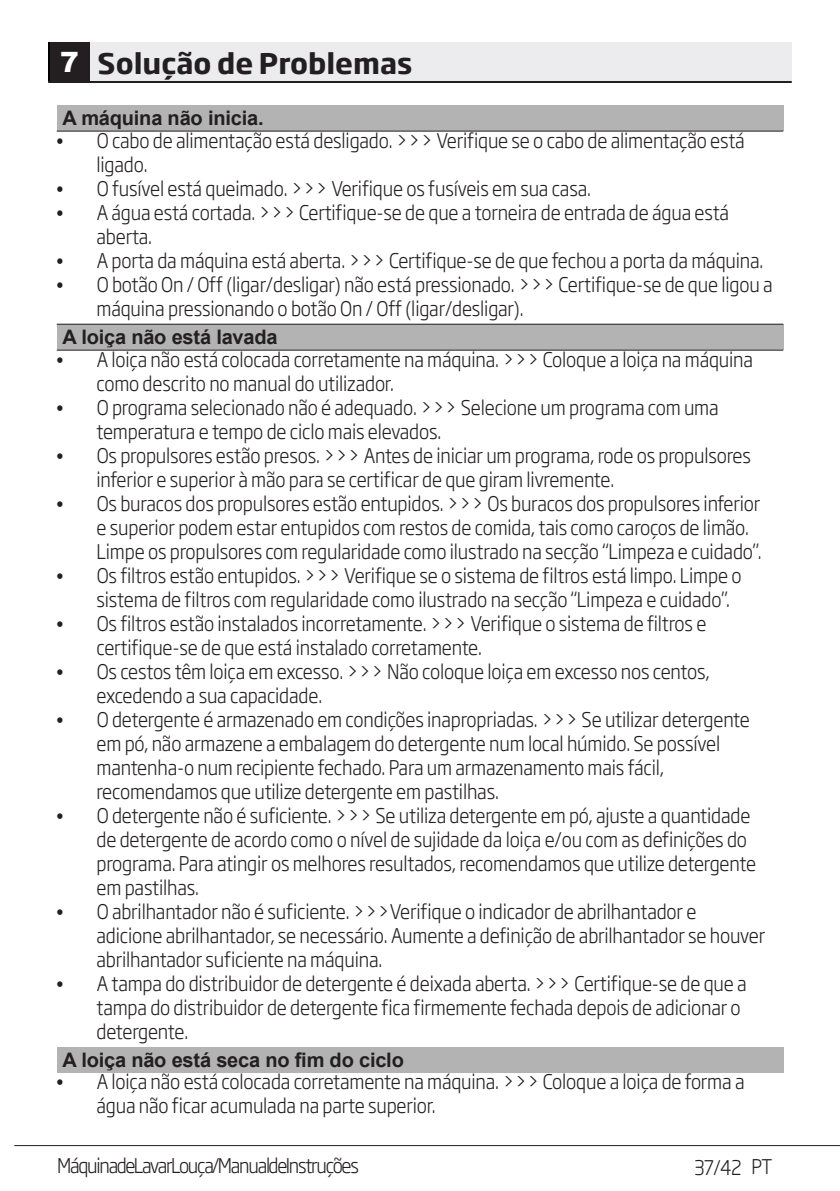
<style>
.page{position:relative;width:840px;height:1191px;background:#fff}
.page>*{position:absolute;margin:0;border:0;box-sizing:border-box;transform-origin:0 0}
.Ana_Baslik{font:700 28px "Soho Gothic Pro";color:#231f20}
.t1{font:900 28px "Arial";color:#fff}
.t2{font:300 20px/24px "Soho Gothic Pro";letter-spacing:-.01em;color:#231f20;scale:.9 1}
.Yazi_alanlari{font:700 20px "Arial";letter-spacing:-.01em;color:#231f20}
.t3{font:300 20px "Soho Gothic Pro";letter-spacing:-.065em;color:#231f20;scale:.9 1}
.s1{font-family:"Arial";font-weight:700}
</style>
<div class="page">
<hr style="left:14px;top:1145px;width:825px;height:1px;background:#231f20">
<div style="left:48px;top:43px;width:40px;height:39px;background:#000"></div>
<div style="left:88px;top:43px;width:703px;height:39px;background:#ececee"></div>
<hr style="left:48px;top:81px;width:743px;height:2px;background:#231f20">
<div style="left:50px;top:43px;width:39px;height:39px;background:#231f20"></div>
<div style="left:57px;top:105px;width:725px;height:26px;background:#b3b3b3"></div>
<hr style="left:57px;top:131px;width:725px;height:1px;background:#231f20">
<div style="left:57px;top:324px;width:725px;height:26px;background:#b3b3b3"></div>
<hr style="left:57px;top:324px;width:725px;height:1px;background:#231f20">
<hr style="left:57px;top:350px;width:725px;height:1px;background:#231f20">
<div style="left:57px;top:1047px;width:725px;height:26px;background:#b3b3b3"></div>
<p class="t1" style="left:60px;top:42px;width:20px">7</p>
<p class="Ana_Baslik" style="left:98px;top:42px;width:316px">Solução de Problemas</p>
<p class="Yazi_alanlari" style="left:62px;top:104px;width:202px">A máquina não inicia.</p>
<p class="t2" style="left:96px;top:127px;width:721px;text-indent:-40px"><span class="s1">•</span> O cabo de alimentação está desligado. &gt;&gt;&gt; Verifique se o cabo de alimentação está ligado.</p>
<p class="t2" style="left:57px;top:175px;width:594px"><span class="s1">•</span> O fusível está queimado. &gt;&gt;&gt; Verifique os fusíveis em sua casa.</p>
<p class="t2" style="left:96px;top:199px;width:704px;text-indent:-40px"><span class="s1">•</span> A água está cortada. &gt;&gt;&gt; Certifique-se de que a torneira de entrada de água está aberta.</p>
<p class="t2" style="left:57px;top:247px;width:786px"><span class="s1">•</span> A porta da máquina está aberta. &gt;&gt;&gt; Certifique-se de que fechou a porta da máquina.</p>
<p class="t2" style="left:96px;top:271px;width:752px;text-indent:-40px"><span class="s1">•</span> O botão On / Off (ligar/desligar) não está pressionado. &gt;&gt;&gt; Certifique-se de que ligou a máquina pressionando o botão On / Off (ligar/desligar).</p>
<p class="Yazi_alanlari" style="left:62px;top:323px;width:216px">A loiça não está lavada</p>
<p class="t2" style="left:96px;top:346px;width:730px;text-indent:-40px"><span class="s1">•</span> A loiça não está colocada corretamente na máquina. &gt;&gt;&gt; Coloque a loiça na máquina como descrito no manual do utilizador.</p>
<p class="t2" style="left:96px;top:394px;width:692px;text-indent:-40px"><span class="s1">•</span> O programa selecionado não é adequado. &gt;&gt;&gt; Selecione um programa com uma temperatura e tempo de ciclo mais elevados.</p>
<p class="t2" style="left:96px;top:442px;width:728px;text-indent:-40px"><span class="s1">•</span> Os propulsores estão presos. &gt;&gt;&gt; Antes de iniciar um programa, rode os propulsores inferior e superior à mão para se certificar de que giram livremente.</p>
<p class="t2" style="left:96px;top:490px;width:740px;text-indent:-40px"><span class="s1">•</span> Os buracos dos propulsores estão entupidos. &gt;&gt;&gt; Os buracos dos propulsores inferior e superior podem estar entupidos com restos de comida, tais como caroços de limão.<br>Limpe os propulsores com regularidade como ilustrado na secção “Limpeza e cuidado”.</p>
<p class="t2" style="left:96px;top:562px;width:717px;text-indent:-40px"><span class="s1">•</span> Os filtros estão entupidos. &gt;&gt;&gt; Verifique se o sistema de filtros está limpo. Limpe o sistema de filtros com regularidade como ilustrado na secção “Limpeza e cuidado”.</p>
<p class="t2" style="left:96px;top:610px;width:678px;text-indent:-40px"><span class="s1">•</span> Os filtros estão instalados incorretamente. &gt;&gt;&gt; Verifique o sistema de filtros e certifique-se de que está instalado corretamente.</p>
<p class="t2" style="left:96px;top:658px;width:682px;text-indent:-40px"><span class="s1">•</span> Os cestos têm loiça em excesso. &gt;&gt;&gt; Não coloque loiça em excesso nos centos, excedendo a sua capacidade.</p>
<p class="t2" style="left:96px;top:706px;width:727px;text-indent:-40px"><span class="s1">•</span> O detergente é armazenado em condições inapropriadas. &gt;&gt;&gt; Se utilizar detergente em pó, não armazene a embalagem do detergente num local húmido. Se possível mantenha-o num recipiente fechado. Para um armazenamento mais fácil, recomendamos que utilize detergente em pastilhas.</p>
<p class="t2" style="left:96px;top:802px;width:734px;text-indent:-40px"><span class="s1">•</span> O detergente não é suficiente. &gt;&gt;&gt; Se utiliza detergente em pó, ajuste a quantidade de detergente de acordo como o nível de sujidade da loiça e/ou com as definições do programa. Para atingir os melhores resultados, recomendamos que utilize detergente em pastilhas.</p>
<p class="t2" style="left:96px;top:898px;width:744px;text-indent:-40px"><span class="s1">•</span> O abrilhantador não é suficiente. &gt;&gt;&gt;Verifique o indicador de abrilhantador e adicione abrilhantador, se necessário. Aumente a definição de abrilhantador se houver abrilhantador suficiente na máquina.</p>
<p class="t2" style="left:96px;top:970px;width:723px;text-indent:-40px"><span class="s1">•</span> A tampa do distribuidor de detergente é deixada aberta. &gt;&gt;&gt; Certifique-se de que a tampa do distribuidor de detergente fica firmemente fechada depois de adicionar o detergente.</p>
<p class="Yazi_alanlari" style="left:62px;top:1046px;width:343px">A loiça não está seca no fim do ciclo</p>
<p class="t2" style="left:96px;top:1068px;width:721px;text-indent:-40px"><span class="s1">•</span> A loiça não está colocada corretamente na máquina. &gt;&gt;&gt; Coloque a loiça de forma a água não ficar acumulada na parte superior.</p>
<p class="t3" style="left:57px;top:1149px;width:337px">Máquina de Lavar Louça / Manual de Instruções</p>
<p class="t2" style="left:693px;top:1154px;width:88px">37 / 42 PT</p>
</div>
